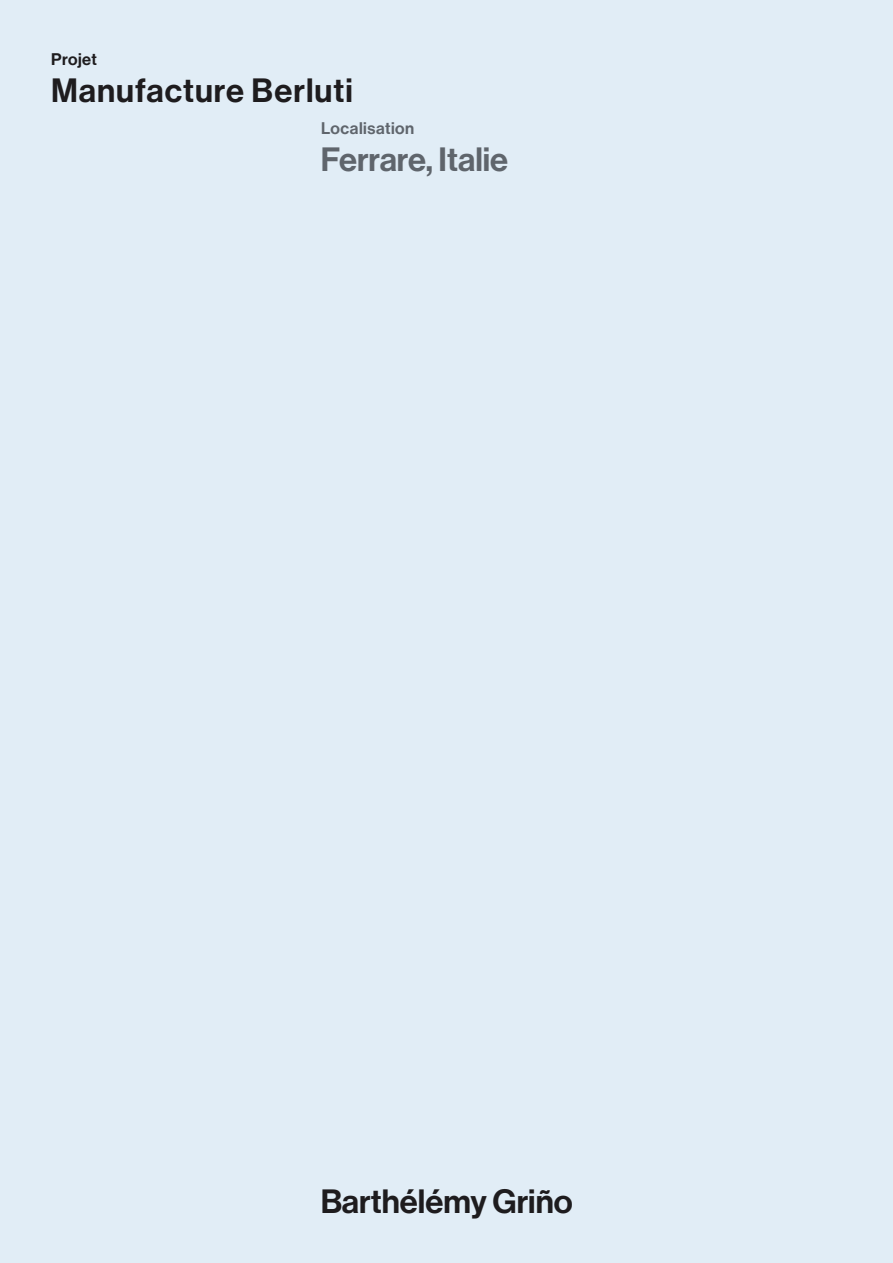
<style>
.page{position:relative;width:893px;height:1263px;background:#e1edf6}
.page>*{position:absolute;margin:0;border:0;box-sizing:border-box;transform-origin:0 0}
.t1{font:500 33px "Haas Grot Disp 65";letter-spacing:.015em;color:#231f20}
.t2{font:500 33px "Haas Grot Disp 65";color:#6c6d70}
.t3{font:500 16.5px "Haas Grot Disp 65";letter-spacing:.03em;color:#6c6d70}
.t4{font:500 16.5px "Haas Grot Disp 65";letter-spacing:.03em;color:#231f20}
</style>
<div class="page">
<p class="t4" style="left:51px;top:49px;width:47px">Projet</p>
<p class="t1" style="left:51px;top:71px;width:303px">Manufacture Berluti</p>
<p class="t3" style="left:321px;top:118px;width:95px">Localisation</p>
<p class="t2" style="left:321px;top:140px;width:189px">Ferrare, Italie</p>
<p class="t1" style="left:320px;top:1182px;width:254px">Barthélémy Griño</p>
</div>
